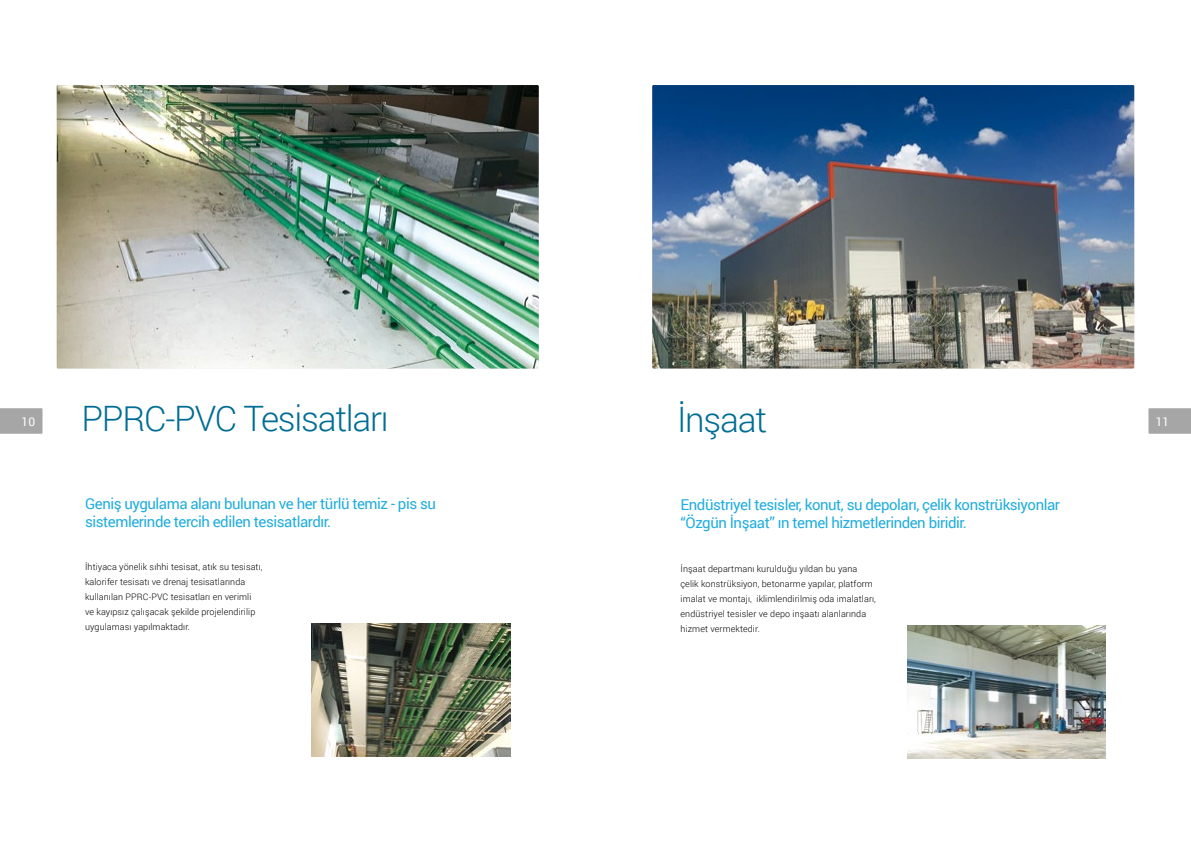
<style>
.page{position:relative;width:1191px;height:842px;background:#fff}
.page>*{position:absolute;margin:0;border:0;box-sizing:border-box;transform-origin:0 0}
.t1{font:300 35px "Roboto";letter-spacing:-.035em;color:#006d94}
.t2{font:15px/18px "Roboto";letter-spacing:-.03em;color:#21addd}
.t3{font:12px "Roboto";color:#fff}
.t4{font:300 9px/15px "Roboto";letter-spacing:.01em;color:#000}
</style>
<div class="page">
<img style="left:57px;top:85px;width:482px;height:284px">
<svg style="left:0;top:408px;width:43px;height:26px"></svg>
<img style="left:312px;top:624px;width:198px;height:133px">
<img style="left:652px;top:85px;width:482px;height:284px">
<img style="left:907px;top:625px;width:199px;height:133px">
<svg style="left:1148px;top:408px;width:43px;height:26px"></svg>
<h3 class="t3" style="left:22px;top:413px;width:15px">10</h3>
<h1 class="t1" style="left:81px;top:394px;width:309px">PPRC-PVC Tesisatları</h1>
<h2 class="t2" style="left:85px;top:494px;width:352px">Geniş uygulama alanı bulunan ve her türlü temiz - pis su sistemlerinde tercih edilen tesisatlardır.</h2>
<p class="t4" style="left:85px;top:559px;width:179px">İhtiyaca yönelik sıhhi tesisat, atık su tesisatı, kalorifer tesisatı ve drenaj tesisatlarında kullanılan PPRC-PVC tesisatları en verimli ve kayıpsız çalışacak şekilde projelendirilip uygulaması yapılmaktadır.</p>
<h1 class="t1" style="left:677px;top:395px;width:91px">İnşaat</h1>
<h2 class="t2" style="left:680px;top:495px;width:381px">Endüstriyel tesisler, konut, su depoları, çelik konstrüksiyonlar “Özgün İnşaat” ın temel hizmetlerinden biridir.</h2>
<p class="t4" style="left:680px;top:561px;width:197px">İnşaat departmanı kurulduğu yıldan bu yana çelik konstrüksiyon, betonarme yapılar, platform imalat ve montajı, iklimlendirilmiş oda imalatları, endüstriyel tesisler ve depo inşaatı alanlarında hizmet vermektedir.</p>
<h3 class="t3" style="left:1155px;top:413px;width:15px">11</h3>
</div>
